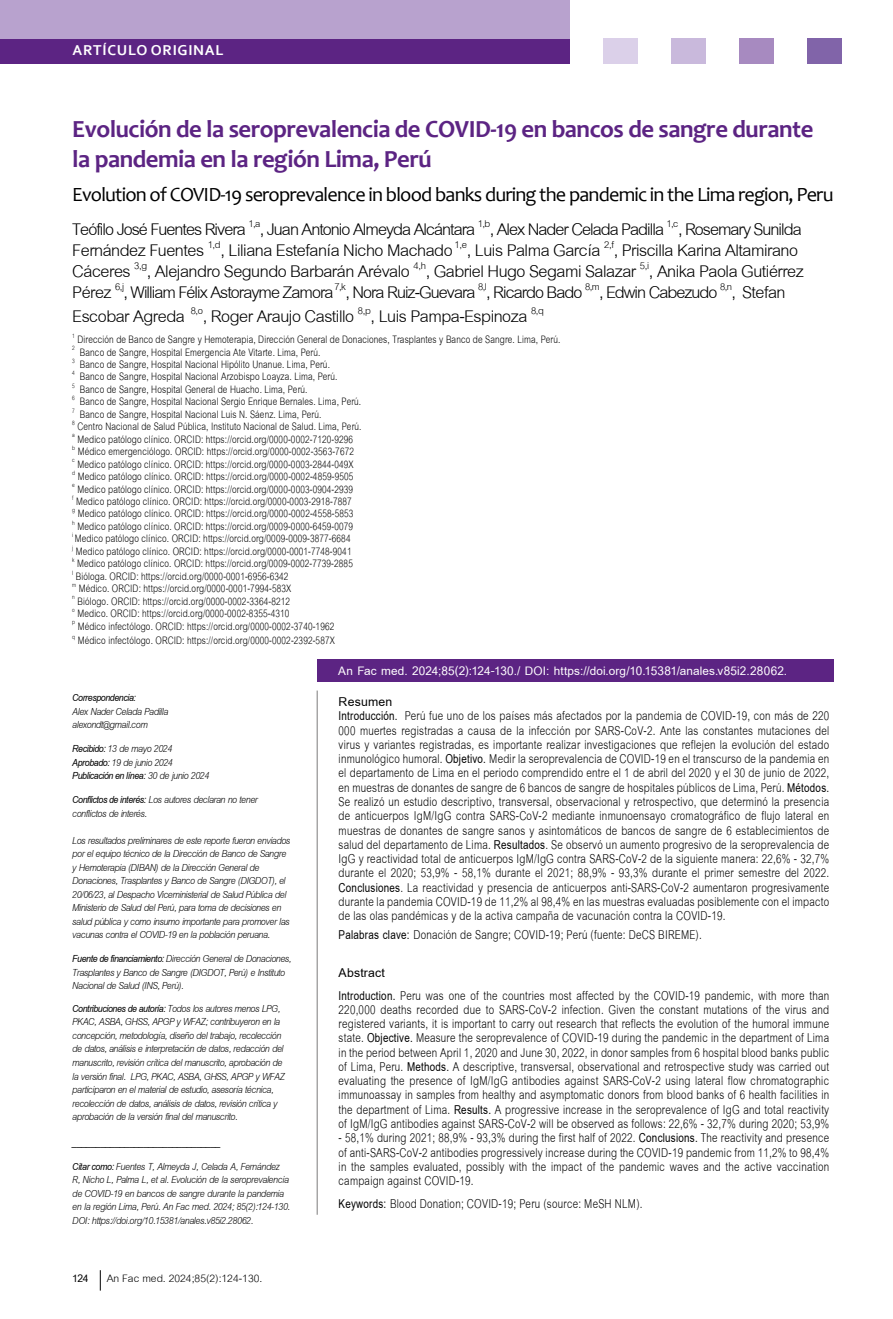
<style>
.page{position:relative;width:893px;height:1319px;background:#fff}
.page>*{position:absolute;margin:0;border:0;box-sizing:border-box;transform-origin:0 0}
.t1{font:24.75px/21px "Cordia UPC";letter-spacing:-.02em;color:#000}
.t2{font:700 24.75px/29.7px "Candara";letter-spacing:-.02em;color:#5c2483}
.t3{font:20.25px "Candara";letter-spacing:-.04em;color:#000}
.t4{font:18.75px/14.2px "Cordia UPC";letter-spacing:.015em;color:#000;scale:.8 1}
.t5{font:700 18px "Cordia UPC";letter-spacing:.005em;color:#fff}
.t6{font:15.75px/12.5px "Cordia UPC";letter-spacing:.01em;color:#000;scale:.8 1}
.t7{font:15.75px "Cordia UPC";letter-spacing:.01em;color:#000}
.t8{font:italic 15px/13.5px "Cordia UPC";letter-spacing:-.03em;color:#000;scale:.9 1}
.t9{font:700 15px "Corbel";letter-spacing:.05em;color:#fff}
.t10{font:italic 700 15px "Cordia UPC";letter-spacing:-.03em;color:#000;scale:.9 1}
.s1{font-weight:700}
</style>
<div class="page">
<div style="left:808px;top:38px;width:34px;height:26px;background:#8164a9"></div>
<div style="left:604px;top:38px;width:34px;height:26px;background:#dbd0e9"></div>
<div style="left:672px;top:38px;width:34px;height:26px;background:#c9b9dc"></div>
<div style="left:740px;top:38px;width:34px;height:26px;background:#a78ac0"></div>
<div style="left:0;top:38px;width:570px;height:26px;background:#5c2483"></div>
<div style="left:0;top:0;width:570px;height:38px;background:#b8a2ce"></div>
<div style="left:317px;top:659px;width:516px;height:23px;background:#5c2483"></div>
<hr style="left:317px;top:690px;width:1px;height:524px;background:#7c7b7b">
<svg style="left:100px;top:1270px;width:1px;height:20px"></svg>
<p class="t9" style="left:73px;top:41px;width:153px">ARTÍCULO ORIGINAL</p>
<h1 class="t2" style="left:72px;top:114px;width:743px">Evolución de la seroprevalencia de COVID-19 en bancos de sangre durante la pandemia en la región Lima, Perú</h1>
<p class="t3" style="left:72px;top:181px;width:763px">Evolution of COVID-19 seroprevalence in blood banks during the pandemic in the Lima region, Peru</p>
<p class="t1" style="left:72px;top:219px;width:733px">Teófilo José Fuentes Rivera <sup>1,a</sup>, Juan Antonio Almeyda Alcántara <sup>1,b</sup>, Alex Nader Celada Padilla <sup>1,c</sup>, Rosemary Sunilda Fernández Fuentes <sup>1,d</sup>, Liliana Estefanía Nicho Machado <sup>1,e</sup>, Luis Palma García <sup>2,f</sup>, Priscilla Karina Altamirano Cáceres <sup>3,g</sup>, Alejandro Segundo Barbarán Arévalo <sup>4,h</sup>, Gabriel Hugo Segami Salazar <sup>5,i</sup>, Anika Paola Gutiérrez Pérez <sup>6,j</sup>, William Félix Astorayme Zamora <sup>7,k</sup>, Nora Ruiz-Guevara <sup>8,l</sup>, Ricardo Bado <sup>8,m</sup>, Edwin Cabezudo <sup>8,n</sup>, Stefan</p>
<h1 class="t1" style="left:72px;top:306px;width:473px">Escobar Agreda <sup>8,o</sup>, Roger Araujo Castillo <sup>8,p</sup>, Luis Pampa-Espinoza <sup>8,q</sup></h1>
<p class="t6" style="left:72px;top:333px;width:612px"><sup>1</sup> Dirección de Banco de Sangre y Hemoterapia, Dirección General de Donaciones, Trasplantes y Banco de Sangre. Lima, Perú.<br><sup>2</sup> Banco de Sangre, Hospital Emergencia Ate Vitarte. Lima, Perú.<br><sup>3</sup> Banco de Sangre, Hospital Nacional Hipólito Unanue. Lima, Perú.<br><sup>4</sup> Banco de Sangre, Hospital Nacional Arzobispo Loayza. Lima, Perú.<br><sup>5</sup> Banco de Sangre, Hospital General de Huacho. Lima, Perú.<br><sup>6</sup> Banco de Sangre, Hospital Nacional Sergio Enrique Bernales. Lima, Perú.<br><sup>7</sup> Banco de Sangre, Hospital Nacional Luis N. Sáenz. Lima, Perú.<br><sup>8</sup> Centro Nacional de Salud Pública, Instituto Nacional de Salud. Lima, Perú.<br><sup>a</sup> Medico patólogo clínico. ORCID: https://orcid.org/0000-0002-7120-9296<br><sup>b</sup> Médico emergenciólogo. ORCID: https://orcid.org/0000-0002-3563-7672<br><sup>c</sup> Medico patólogo clínico. ORCID: https://orcid.org/0000-0003-2844-049X<br><sup>d</sup> Medico patólogo clínico. ORCID: https://orcid.org/0000-0002-4859-9505<br><sup>e</sup> Medico patólogo clínico. ORCID: https://orcid.org/0000-0003-0904-2939<br><sup>f</sup> Medico patólogo clínico. ORCID: https://orcid.org/0000-0003-2918-7887<br><sup>g</sup> Medico patólogo clínico. ORCID: https://orcid.org/0000-0002-4558-5853<br><sup>h</sup> Medico patólogo clínico. ORCID: https://orcid.org/0009-0000-6459-0079<br><sup>i</sup> Medico patólogo clínico. ORCID: https://orcid.org/0009-0009-3877-6684<br><sup>j</sup> Medico patólogo clínico. ORCID: https://orcid.org/0000-0001-7748-9041<br><sup>k</sup> Medico patólogo clínico. ORCID: https://orcid.org/0009-0002-7739-2885<br><sup>l</sup> Bióloga. ORCID: https://orcid.org/0000-0001-6956-6342<br><sup>m</sup> Médico. ORCID: https://orcid.org/0000-0001-7994-583X<br><sup>n</sup> Biólogo. ORCID: https://orcid.org/0000-0002-3364-8212<br><sup>o</sup> Medico. ORCID: https://orcid.org/0000-0002-8355-4310<br><sup>p</sup> Médico infectólogo. ORCID: https://orcid.org/0000-0002-3740-1962</p>
<p class="t6" style="left:72px;top:634px;width:330px"><sup>q</sup> Médico infectólogo. ORCID: https://orcid.org/0000-0002-2392-587X</p>
<p class="t10" style="left:72px;top:688px;width:72px">Correspondencia:</p>
<p class="t8" style="left:72px;top:704px;width:108px">Alex Nader Celada Padilla alexondt@gmail.com</p>
<p class="t8" style="left:72px;top:742px;width:154px"><span class="s1">Recibido:</span> 13 de mayo 2024<br><span class="s1">Aprobado:</span> 19 de junio 2024<br><span class="s1">Publicación en línea:</span> 30 de junio 2024</p>
<p class="t8" style="left:72px;top:793px;width:208px"><span class="s1">Conflictos de interés:</span> Los autores declaran no tener conflictos de interés.</p>
<p class="t8" style="left:72px;top:833px;width:244px">Los resultados preliminares de este reporte fueron enviados por el equipo técnico de la Dirección de Banco de Sangre y Hemoterapia (DIBAN) de la Dirección General de Donaciones, Trasplantes y Banco de Sangre (DIGDOT), el 20/06/23, al Despacho Viceministerial de Salud Pública del Ministerio de Salud del Perú, para toma de decisiones en salud pública y como insumo importante para promover las vacunas contra el COVID-19 en la población peruana.</p>
<p class="t8" style="left:72px;top:952px;width:245px"><span class="s1">Fuente de financiamiento:</span> Dirección General de Donaciones,<br>Trasplantes y Banco de Sangre (DIGDOT, Perú) e Instituto<br>Nacional de Salud (INS, Perú).</p>
<p class="t8" style="left:72px;top:1001px;width:238px"><span class="s1">Contribuciones de autoría:</span> Todos los autores menos LPG, PKAC, ASBA, GHSS, APGP y WFAZ; contribuyeron en la concepción, metodología, diseño del trabajo, recolección de datos, análisis e interpretación de datos, redacción del manuscrito, revisión crítica del manuscrito, aprobación de la versión final. LPG, PKAC, ASBA, GHSS, APGP y WFAZ participaron en el material de estudio, asesoría técnica, recolección de datos, análisis de datos, revisión crítica y aprobación de la versión final del manuscrito.</p>
<p class="t8" style="left:72px;top:1159px;width:244px"><span class="s1">Citar como:</span> Fuentes T, Almeyda J, Celada A, Fernández R, Nicho L, Palma L, et al. Evolución de la seroprevalencia de COVID-19 en bancos de sangre durante la pandemia en la región Lima, Perú. An Fac med. 2024; 85(2):124-130.<br>DOI: https://doi.org/10.15381/anales.v85i2.28062.</p>
<p class="t7" style="left:72px;top:1267px;width:192px"><span class="s1">124</span> An Fac med. 2024;85(2):124-130.</p>
<p class="t5" style="left:338px;top:659px;width:450px">An Fac med. 2024;85(2):124-130./ DOI: https://doi.org/10.15381/anales.v85i2.28062.</p>
<p class="t4" style="left:339px;top:695px;width:615px"><span class="s1">Resumen<br>Introducción.</span> Perú fue uno de los países más afectados por la pandemia de COVID-19, con más de 220<br>000 muertes registradas a causa de la infección por SARS-CoV-2. Ante las constantes mutaciones del virus y variantes registradas, es importante realizar investigaciones que reflejen la evolución del estado inmunológico humoral. <span class="s1">Objetivo.</span> Medir la seroprevalencia de COVID-19 en el transcurso de la pandemia en el departamento de Lima en el periodo comprendido entre el 1 de abril del 2020 y el 30 de junio de 2022, en muestras de donantes de sangre de 6 bancos de sangre de hospitales públicos de Lima, Perú. <span class="s1">Métodos.<br></span>Se realizó un estudio descriptivo, transversal, observacional y retrospectivo, que determinó la presencia de anticuerpos IgM/IgG contra SARS-CoV-2 mediante inmunoensayo cromatográfico de flujo lateral en muestras de donantes de sangre sanos y asintomáticos de bancos de sangre de 6 establecimientos de salud del departamento de Lima. <span class="s1">Resultados</span>. Se observó un aumento progresivo de la seroprevalencia de IgG y reactividad total de anticuerpos IgM/IgG contra SARS-CoV-2 de la siguiente manera: 22,6% - 32,7% durante el 2020; 53,9% - 58,1% durante el 2021; 88,9% - 93,3% durante el primer semestre del 2022.<br><span class="s1">Conclusiones</span>. La reactividad y presencia de anticuerpos anti-SARS-CoV-2 aumentaron progresivamente durante la pandemia COVID-19 de 11,2% al 98,4% en las muestras evaluadas posiblemente con el impacto de las olas pandémicas y de la activa campaña de vacunación contra la COVID-19.</p>
<p class="t4" style="left:339px;top:915px;width:456px;line-height:38.2px"><span class="s1">Palabras clave:</span> Donación de Sangre; COVID-19; Perú (fuente: DeCS BIREME).<br><span class="s1">Abstract</span></p>
<p class="t4" style="left:339px;top:988px;width:615px;text-align:justify"><span class="s1">Introduction.</span> Peru was one of the countries most affected by the COVID-19 pandemic, with more than 220,000 deaths recorded due to SARS-CoV-2 infection. Given the constant mutations of the virus and registered variants, it is important to carry out research that reflects the evolution of the humoral immune state. <span class="s1">Objective.</span> Measure the seroprevalence of COVID-19 during the pandemic in the department of Lima in the period between April 1, 2020 and June 30, 2022, in donor samples from 6 hospital blood banks public of Lima, Peru. <span class="s1">Methods.</span> A descriptive, transversal, observational and retrospective study was carried out evaluating the presence of IgM/IgG antibodies against SARS-CoV-2 using lateral flow chromatographic immunoassay in samples from healthy and asymptomatic donors from blood banks of 6 health facilities in the department of Lima. <span class="s1">Results.</span> A progressive increase in the seroprevalence of IgG and total reactivity of IgM/IgG antibodies against SARS-CoV-2 will be observed as follows: 22,6% - 32,7% during 2020; 53,9%</p>
<p class="t4" style="left:339px;top:1131px;width:615px;text-align:justify">- 58,1% during 2021; 88,9% - 93,3% during the first half of 2022. <span class="s1">Conclusions.</span> The reactivity and presence of anti-SARS-CoV-2 antibodies progressively increase during the COVID-19 pandemic from 11,2% to 98,4% in the samples evaluated, possibly with the impact of the pandemic waves and the active vaccination campaign against COVID-19.</p>
<p class="t4" style="left:339px;top:1196px;width:381px"><span class="s1">Keywords:</span> Blood Donation; COVID-19; Peru (source: MeSH NLM).</p>
</div>
